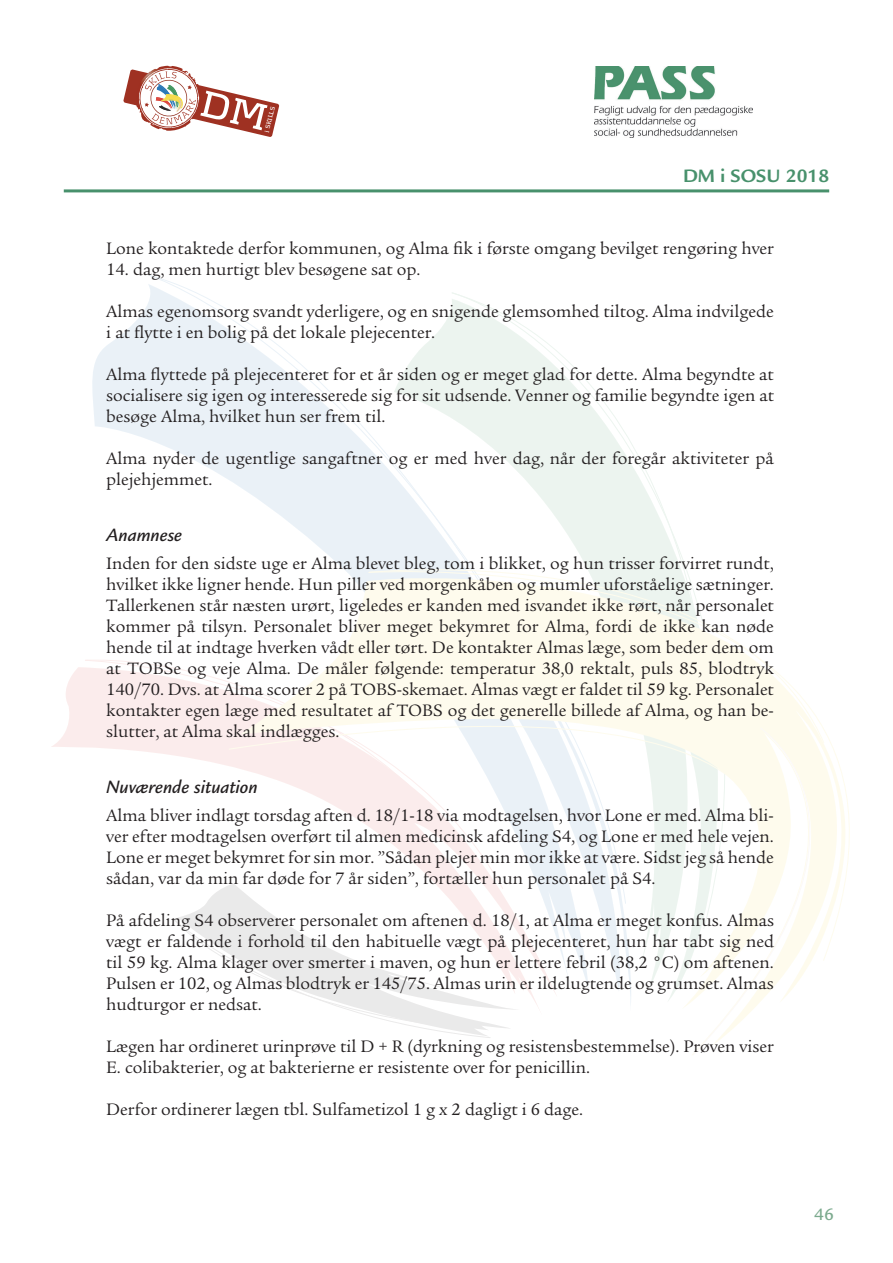
<style>
.page{position:relative;width:893px;height:1263px;background:#fff}
.page>*{position:absolute;margin:0;border:0;box-sizing:border-box;transform-origin:0 0}
.t1{font:italic 500 19.5px "Legacy Sans Std";color:#231f20}
.t2{font:700 19.5px "Legacy Sans Std";color:#48916c}
.t3{font:18px/21px "Legacy Serif Std";color:#231f20;text-align:justify}
.t4{font:500 18px "Legacy Sans Std";color:#7caa8e}
.t5{font:700 6.45px "Kontrapunkt";color:#fff}
</style>
<div class="page">
<hr style="left:64px;top:189px;width:765px;height:3px;background:#48916c">
<img style="left:594px;top:66px;width:159px;height:72px">
<svg style="left:52px;top:667px;width:33px;height:80px;fill:#fbecec"></svg>
<svg style="left:87px;top:284px;width:87px;height:636px"></svg>
<svg style="left:149px;top:275px;width:304px;height:628px"></svg>
<svg style="left:394px;top:299px;width:58px;height:236px"></svg>
<svg style="left:452px;top:293px;width:222px;height:242px"></svg>
<svg style="left:369px;top:536px;width:320px;height:40px"></svg>
<svg style="left:229px;top:670px;width:11px;height:152px"></svg>
<svg style="left:177px;top:883px;width:63px;height:36px;fill:#ebeaea"></svg>
<svg style="left:174px;top:919px;width:66px;height:48px"></svg>
<svg style="left:240px;top:576px;width:583px;height:462px"></svg>
<svg style="left:693px;top:728px;width:156px;height:326px"></svg>
<svg style="left:123px;top:67px;width:156px;height:70px"></svg>
<p class="t5" style="left:263px;top:131px;width:28px;rotate:-76deg">i SKILLS</p>
<p class="t2" style="left:683px;top:164px;width:148px">DM i SOSU 2018</p>
<p class="t3" style="left:106px;top:238px;width:669px">Lone kontaktede derfor kommunen, og Alma fik i første omgang bevilget rengøring hver</p>
<p class="t3" style="left:106px;top:259px;width:316px">14. dag, men hurtigt blev besøgene sat op.</p>
<p class="t3" style="left:106px;top:301px;width:669px">Almas egenomsorg svandt yderligere, og en snigende glemsomhed tiltog. Alma indvilgede i at flytte i en bolig på det lokale plejecenter.</p>
<p class="t3" style="left:106px;top:364px;width:669px">Alma flyttede på plejecenteret for et år siden og er meget glad for dette. Alma begyndte at socialisere sig igen og interesserede sig for sit udsende. Venner og familie begyndte igen at besøge Alma, hvilket hun ser frem til.</p>
<p class="t3" style="left:106px;top:448px;width:669px">Alma nyder de ugentlige sangaftner og er med hver dag, når der foregår aktiviteter på plejehjemmet.</p>
<p class="t1" style="left:106px;top:524px;width:77px">Anamnese</p>
<p class="t3" style="left:106px;top:553px;width:669px">Inden for den sidste uge er Alma blevet bleg, tom i blikket, og hun trisser forvirret rundt, hvilket ikke ligner hende. Hun piller ved morgenkåben og mumler uforståelige sætninger.<br>Tallerkenen står næsten urørt, ligeledes er kanden med isvandet ikke rørt, når personalet kommer på tilsyn. Personalet bliver meget bekymret for Alma, fordi de ikke kan nøde hende til at indtage hverken vådt eller tørt. De kontakter Almas læge, som beder dem om at TOBSe og veje Alma. De måler følgende: temperatur 38,0 rektalt, puls 85, blodtryk 140/70. Dvs. at Alma scorer 2 på TOBS-skemaet. Almas vægt er faldet til 59 kg. Personalet kontakter egen læge med resultatet af TOBS og det generelle billede af Alma, og han be&shy;slutter, at Alma skal indlægges.</p>
<p class="t1" style="left:106px;top:776px;width:153px">Nuværende situation</p>
<p class="t3" style="left:106px;top:805px;width:669px">Alma bliver indlagt torsdag aften d. 18/1-18 via modtagelsen, hvor Lone er med. Alma bli&shy;ver efter modtagelsen overført til almen medicinsk afdeling S4, og Lone er med hele vejen.<br>Lone er meget bekymret for sin mor. ”Sådan plejer min mor ikke at være. Sidst jeg så hende sådan, var da min far døde for 7 år siden”, fortæller hun personalet på S4.</p>
<p class="t3" style="left:106px;top:910px;width:669px">På afdeling S4 observerer personalet om aftenen d. 18/1, at Alma er meget konfus. Almas vægt er faldende i forhold til den habituelle vægt på plejecenteret, hun har tabt sig ned til 59 kg. Alma klager over smerter i maven, og hun er lettere febril (38,2 °C) om aftenen.<br>Pulsen er 102, og Almas blodtryk er 145/75. Almas urin er ildelugtende og grumset. Almas hudturgor er nedsat.</p>
<p class="t3" style="left:106px;top:1036px;width:669px">Lægen har ordineret urinprøve til D + R (dyrkning og resistensbestemmelse). Prøven viser<br>E. colibakterier, og at bakterierne er resistente over for penicillin.</p>
<p class="t3" style="left:106px;top:1099px;width:478px">Derfor ordinerer lægen tbl. Sulfametizol 1 g x 2 dagligt i 6 dage.</p>
<p class="t4" style="left:814px;top:1204px;width:21px">46</p>
</div>
